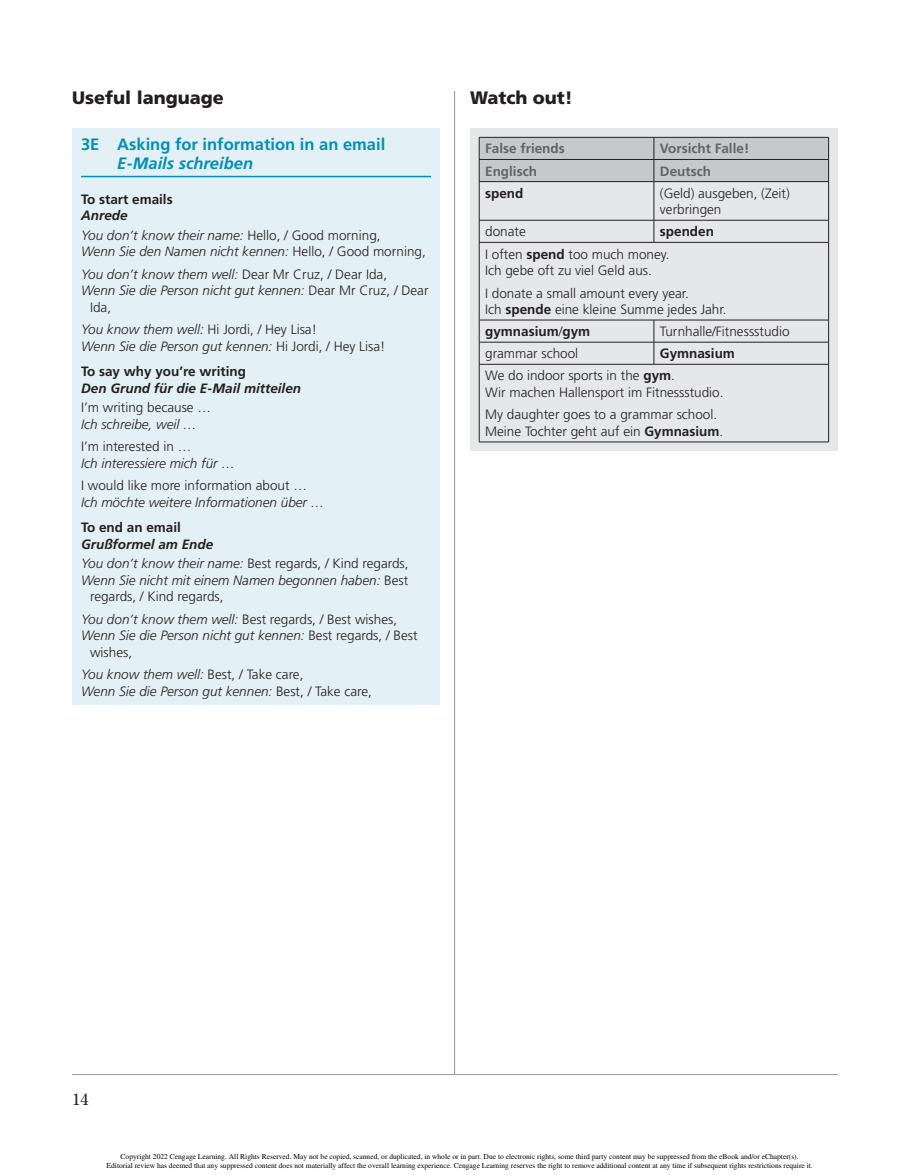
<style>
.page{position:relative;width:919px;height:1175px;background:#fff}
.page>*{position:absolute;margin:0;border:0;box-sizing:border-box;transform-origin:0 0}
.t1{font:900 18px "Frutiger LT Std";color:#231f20}
.t2{font:700 16.5px "Frutiger LT Std";color:#018fb8}
.t3{font:italic 700 16.5px "Frutiger LT Std";color:#018fb8}
.t4{font:16.5px "Century Std";color:#231f20}
.t5{font:italic 300 13.5px/16.5px "Frutiger LT Std";color:#231f20}
.t6{font:300 13.5px/22.2px "Frutiger LT Std";color:#231f20}
.t7{font:700 13.5px "Frutiger LT Std";color:#231f20}
.t8{font:700 13.5px "Frutiger LT Std";color:#636366}
.t9{font:italic 700 13.5px "Frutiger LT Std";color:#231f20}
.t10{font:7.5px/9.6px "Times";color:#000;text-align:center}
.s1{font-weight:700}
.s2{font-style:normal}
.s3{font-weight:700;font-style:italic}
.s4{font-style:italic}
</style>
<div class="page">
<hr style="left:72px;top:1074px;width:765px;height:1px;background:#939598">
<hr style="left:454px;top:91px;width:1px;height:984px;background:#939598">
<div style="left:470px;top:128px;width:367px;height:323px;background:#e6e7e9"></div>
<hr style="left:828px;top:242px;width:1px;height:78px;background:#231f20">
<hr style="left:828px;top:364px;width:1px;height:78px;background:#231f20">
<hr style="left:478px;top:182px;width:1px;height:38px;background:#231f20">
<hr style="left:828px;top:182px;width:1px;height:38px;background:#231f20">
<svg style="left:478px;top:220px;width:1px;height:22px"></svg>
<svg style="left:828px;top:220px;width:1px;height:22px"></svg>
<hr style="left:478px;top:242px;width:1px;height:78px;background:#231f20">
<svg style="left:478px;top:320px;width:1px;height:44px"></svg>
<svg style="left:828px;top:320px;width:1px;height:44px"></svg>
<hr style="left:478px;top:364px;width:1px;height:78px;background:#231f20">
<hr style="left:479px;top:442px;width:174px;height:1px;background:#231f20">
<hr style="left:653px;top:442px;width:175px;height:1px;background:#231f20">
<div style="left:478px;top:137px;width:351px;height:45px;background:#c7c8ca"></div>
<hr style="left:479px;top:181px;width:174px;height:1px;background:#231f20">
<hr style="left:653px;top:181px;width:175px;height:1px;background:#231f20">
<hr style="left:653px;top:182px;width:1px;height:38px;background:#231f20">
<hr style="left:479px;top:220px;width:174px;height:1px;background:#231f20">
<hr style="left:653px;top:220px;width:175px;height:1px;background:#231f20">
<svg style="left:653px;top:220px;width:1px;height:22px"></svg>
<hr style="left:479px;top:242px;width:174px;height:1px;background:#231f20">
<hr style="left:653px;top:242px;width:175px;height:1px;background:#231f20">
<hr style="left:479px;top:320px;width:174px;height:1px;background:#231f20">
<hr style="left:653px;top:320px;width:175px;height:1px;background:#231f20">
<hr style="left:479px;top:342px;width:174px;height:1px;background:#231f20">
<hr style="left:653px;top:342px;width:175px;height:1px;background:#231f20">
<svg style="left:653px;top:320px;width:1px;height:44px"></svg>
<hr style="left:479px;top:364px;width:174px;height:1px;background:#231f20">
<hr style="left:653px;top:364px;width:175px;height:1px;background:#231f20">
<div style="left:72px;top:128px;width:368px;height:576px;background:#e3f0f6"></div>
<hr style="left:81px;top:176px;width:350px;height:1px;background:#018fb8">
<h1 class="t1" style="left:72px;top:86px;width:153px">Useful language</h1>
<p class="t2" style="left:81px;top:134px;width:305px">3E Asking for information in an email</p>
<p class="t3" style="left:117px;top:154px;width:137px">E-Mails schreiben</p>
<p class="t7" style="left:81px;top:191px;width:93px">To start emails</p>
<p class="t5" style="left:81px;top:206px;width:301px;line-height:19.5px"><span class="s1">Anrede<br></span>You don’t know their name: <span class="s2">Hello, / Good morning,</span></p>
<p class="t5" style="left:81px;top:240px;width:346px;line-height:22.5px">Wenn Sie den Namen nicht kennen: <span class="s2">Hello, / Good morning,<br></span>You don’t know them well: <span class="s2">Dear Mr Cruz, / Dear Ida,</span></p>
<p class="t5" style="left:90px;top:282px;width:340px;text-indent:-9px">Wenn Sie die Person nicht gut kennen: <span class="s2">Dear Mr Cruz, / Dear<br>Ida,</span></p>
<p class="t5" style="left:81px;top:321px;width:306px">You know them well: <span class="s2">Hi Jordi, / Hey Lisa!<br></span>Wenn Sie die Person gut kennen: <span class="s2">Hi Jordi, / Hey Lisa!</span></p>
<p class="t7" style="left:81px;top:363px;width:166px">To say why you’re writing</p>
<p class="t9" style="left:81px;top:380px;width:221px">Den Grund für die E-Mail mitteilen</p>
<p class="t6" style="left:81px;top:396px;width:131px">I’m writing because …</p>
<p class="t5" style="left:81px;top:416px;width:117px">Ich schreibe, weil …</p>
<p class="t6" style="left:81px;top:435px;width:112px">I’m interested in …</p>
<p class="t5" style="left:81px;top:455px;width:155px">Ich interessiere mich für …</p>
<p class="t6" style="left:81px;top:474px;width:227px">I would like more information about …</p>
<p class="t5" style="left:81px;top:494px;width:245px">Ich möchte weitere Informationen über …</p>
<p class="t7" style="left:81px;top:519px;width:101px">To end an email</p>
<p class="t6" style="left:81px;top:534px;width:329px;line-height:19.5px"><span class="s3">Grußformel am Ende<br></span><span class="s4">You don’t know their name:</span> Best regards, / Kind regards,</p>
<p class="t5" style="left:90px;top:572px;width:319px;text-indent:-9px">Wenn Sie nicht mit einem Namen begonnen haben: <span class="s2">Best regards, / Kind regards,</span></p>
<p class="t6" style="left:81px;top:608px;width:317px"><span class="s4">You don’t know them well:</span> Best regards, / Best wishes,</p>
<p class="t5" style="left:81px;top:627px;width:338px">Wenn Sie die Person nicht gut kennen: <span class="s2">Best regards, / Best</span></p>
<p class="t6" style="left:90px;top:641px;width:44px">wishes,</p>
<p class="t5" style="left:81px;top:666px;width:292px">You know them well: <span class="s2">Best, / Take care,<br></span>Wenn Sie die Person gut kennen: <span class="s2">Best, / Take care,</span></p>
<h1 class="t1" style="left:470px;top:86px;width:104px">Watch out!</h1>
<p class="t8" style="left:485px;top:141px;width:81px">False friends</p>
<p class="t8" style="left:659px;top:141px;width:91px">Vorsicht Falle!</p>
<p class="t8" style="left:485px;top:163px;width:53px">Englisch</p>
<p class="t8" style="left:659px;top:163px;width:52px">Deutsch</p>
<p class="t7" style="left:485px;top:185px;width:40px">spend</p>
<p class="t6" style="left:659px;top:185px;width:131px;line-height:16.5px">(Geld) ausgeben, (Zeit) verbringen</p>
<p class="t6" style="left:485px;top:221px;width:42px">donate</p>
<p class="t6" style="left:485px;top:221px;width:230px;text-indent:175px"><span class="s1">spenden<br></span>I often <span class="s1">spend</span> too much money.</p>
<p class="t6" style="left:485px;top:259px;width:205px">Ich gebe oft zu viel Geld aus.<br>I donate a small amount every year.</p>
<p class="t6" style="left:485px;top:298px;width:243px">Ich <span class="s1">spende</span> eine kleine Summe jedes Jahr. <span class="s1">gymnasium</span>/<span class="s1">gym</span></p>
<p class="t6" style="left:659px;top:320px;width:131px">Turnhalle/Fitnessstudio</p>
<p class="t6" style="left:485px;top:343px;width:95px">grammar school</p>
<p class="t6" style="left:485px;top:343px;width:251px;text-indent:175px"><span class="s1">Gymnasium<br></span>We do indoor sports in the <span class="s1">gym</span>.</p>
<p class="t6" style="left:485px;top:381px;width:240px">Wir machen Hallensport im Fitnessstudio.<br>My daughter goes to a grammar school.</p>
<p class="t6" style="left:485px;top:420px;width:239px">Meine Tochter geht auf ein <span class="s1">Gymnasium</span>.</p>
<p class="t4" style="left:72px;top:1089px;width:18px">14</p>
<p class="t10" style="left:107px;top:1151px;width:707px">Copyright 2022 Cengage Learning. All Rights Reserved. May not be copied, scanned, or duplicated, in whole or in part. Due to electronic rights, some third party content may be suppressed from the eBook and/or eChapter(s).<br>Editorial review has deemed that any suppressed content does not materially affect the overall learning experience. Cengage Learning reserves the right to remove additional content at any time if subsequent rights restrictions require it.</p>
</div>
